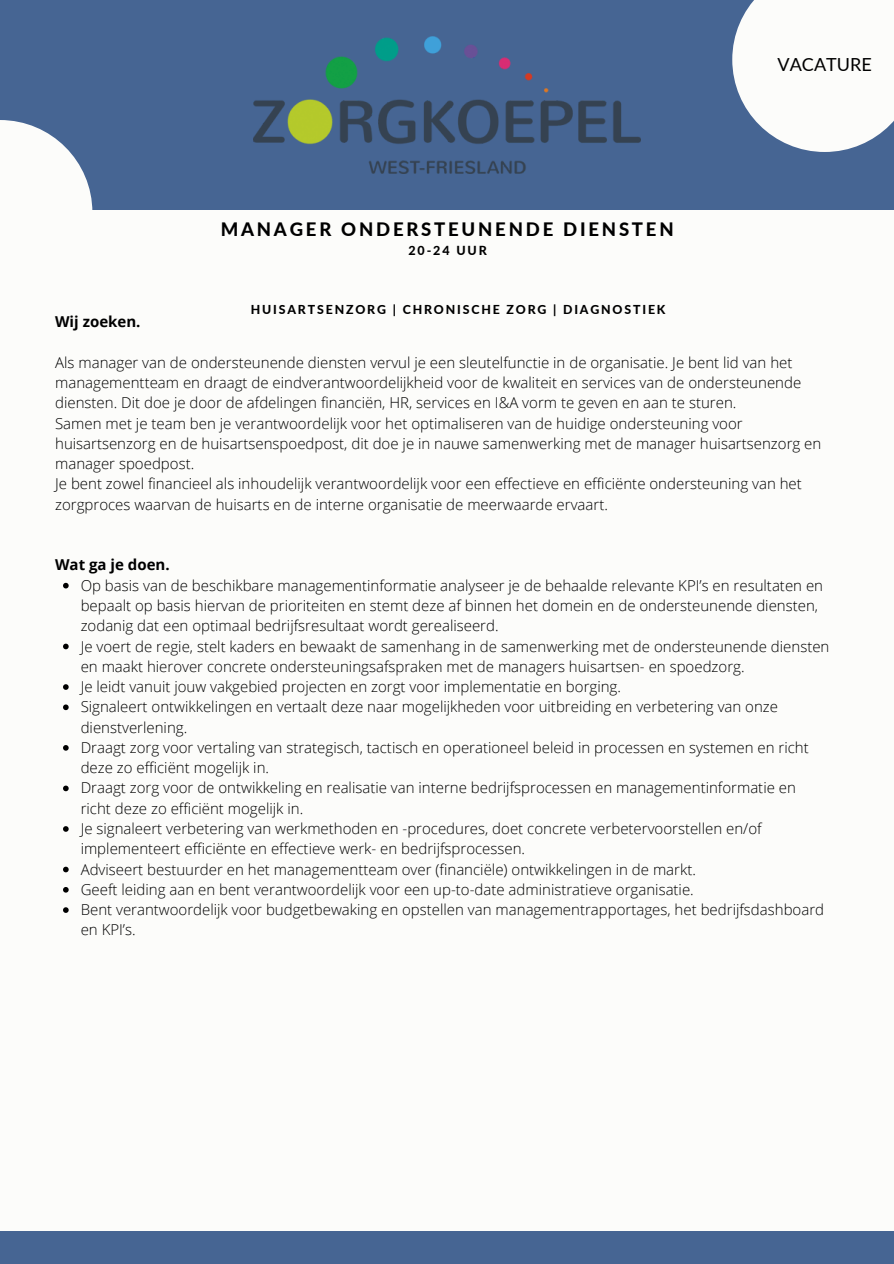
<style>
.page{position:relative;width:894px;height:1264px;background:#fff}
.page>*{position:absolute;margin:0;border:0;box-sizing:border-box;transform-origin:0 0}
.t1{font:800 18.45px "Lato";letter-spacing:.15em;color:#000}
.t2{font:18px "Lato";color:#000}
.t3{font:300 15px/20.2px "Open Sans";color:#000}
.t4{font:700 15px "Open Sans";color:#000}
.t5{font:800 12.45px "Lato";letter-spacing:.15em;color:#000}
.t6{font:800 12.3px "Lato";letter-spacing:.15em;color:#000}
</style>
<div class="page">
<div style="left:0;top:0;width:893px;height:1263px;background:#fcfcfa"></div>
<div style="left:0;top:0;width:893px;height:209px;background:#466593"></div>
<div style="left:0;top:1231px;width:893px;height:32px;background:#466593"></div>
<svg style="left:63px;top:583px;width:6px;height:5px"></svg>
<svg style="left:63px;top:643px;width:6px;height:6px"></svg>
<svg style="left:63px;top:684px;width:6px;height:6px"></svg>
<svg style="left:63px;top:704px;width:6px;height:6px"></svg>
<svg style="left:63px;top:745px;width:6px;height:5px"></svg>
<svg style="left:63px;top:785px;width:6px;height:6px"></svg>
<svg style="left:63px;top:826px;width:6px;height:5px"></svg>
<svg style="left:63px;top:866px;width:6px;height:6px"></svg>
<svg style="left:63px;top:887px;width:6px;height:5px"></svg>
<svg style="left:63px;top:907px;width:6px;height:5px"></svg>
<svg style="left:732px;top:0;width:161px;height:152px;background:#e6eaed"></svg>
<img style="left:253px;top:36px;width:387px;height:138px">
<svg style="left:0;top:120px;width:92px;height:89px"></svg>
<p class="t1" style="left:221px;top:218px;width:454px">MANAGER ONDERSTEUNENDE DIENSTEN</p>
<p class="t5" style="left:408px;top:243px;width:80px">20-24 UUR</p>
<p class="t2" style="left:777px;top:53px;width:96px">VACATURE</p>
<p class="t6" style="left:251px;top:302px;width:416px">HUISARTSENZORG | CHRONISCHE ZORG | DIAGNOSTIEK</p>
<p class="t4" style="left:55px;top:311px;width:87px">Wij zoeken.</p>
<p class="t3" style="left:55px;top:352px;width:747px">Als manager van de ondersteunende diensten vervul je een sleutelfunctie in de organisatie. Je bent lid van het managementteam en draagt de eindverantwoordelijkheid voor de kwaliteit en services van de ondersteunende diensten. Dit doe je door de afdelingen financiën, HR, services en I&amp;A vorm te geven en aan te sturen.</p>
<p class="t3" style="left:55px;top:412px;width:767px">Samen met je team ben je verantwoordelijk voor het optimaliseren van de huidige ondersteuning voor huisartsenzorg en de huisartsenspoedpost, dit doe je in nauwe samenwerking met de manager huisartsenzorg en manager spoedpost.</p>
<p class="t3" style="left:55px;top:473px;width:748px">Je bent zowel financieel als inhoudelijk verantwoordelijk voor een effectieve en efficiënte ondersteuning van het zorgproces waarvan de huisarts en de interne organisatie de meerwaarde ervaart.</p>
<p class="t4" style="left:55px;top:554px;width:116px">Wat ga je doen.</p>
<p class="t3" style="left:81px;top:574px;width:743px">Op basis van de beschikbare managementinformatie analyseer je de behaalde relevante KPI’s en resultaten en bepaalt op basis hiervan de prioriteiten en stemt deze af binnen het domein en de ondersteunende diensten, zodanig dat een optimaal bedrijfsresultaat wordt gerealiseerd.</p>
<p class="t3" style="left:81px;top:635px;width:750px">Je voert de regie, stelt kaders en bewaakt de samenhang in de samenwerking met de ondersteunende diensten en maakt hierover concrete ondersteuningsafspraken met de managers huisartsen- en spoedzorg.</p>
<p class="t3" style="left:81px;top:676px;width:541px">Je leidt vanuit jouw vakgebied projecten en zorgt voor implementatie en borging.</p>
<p class="t3" style="left:81px;top:696px;width:698px">Signaleert ontwikkelingen en vertaalt deze naar mogelijkheden voor uitbreiding en verbetering van onze dienstverlening.</p>
<p class="t3" style="left:81px;top:737px;width:729px">Draagt zorg voor vertaling van strategisch, tactisch en operationeel beleid in processen en systemen en richt deze zo efficiënt mogelijk in.</p>
<p class="t3" style="left:81px;top:777px;width:716px">Draagt zorg voor de ontwikkeling en realisatie van interne bedrijfsprocessen en managementinformatie en richt deze zo efficiënt mogelijk in.</p>
<p class="t3" style="left:81px;top:818px;width:682px">Je signaleert verbetering van werkmethoden en -procedures, doet concrete verbetervoorstellen en/of implementeert efficiënte en effectieve werk- en bedrijfsprocessen.</p>
<p class="t3" style="left:81px;top:858px;width:616px">Adviseert bestuurder en het managementteam over (financiële) ontwikkelingen in de markt.</p>
<p class="t3" style="left:81px;top:878px;width:614px">Geeft leiding aan en bent verantwoordelijk voor een up-to-date administratieve organisatie.</p>
<p class="t3" style="left:81px;top:899px;width:744px">Bent verantwoordelijk voor budgetbewaking en opstellen van managementrapportages, het bedrijfsdashboard en KPI’s.</p>
</div>
